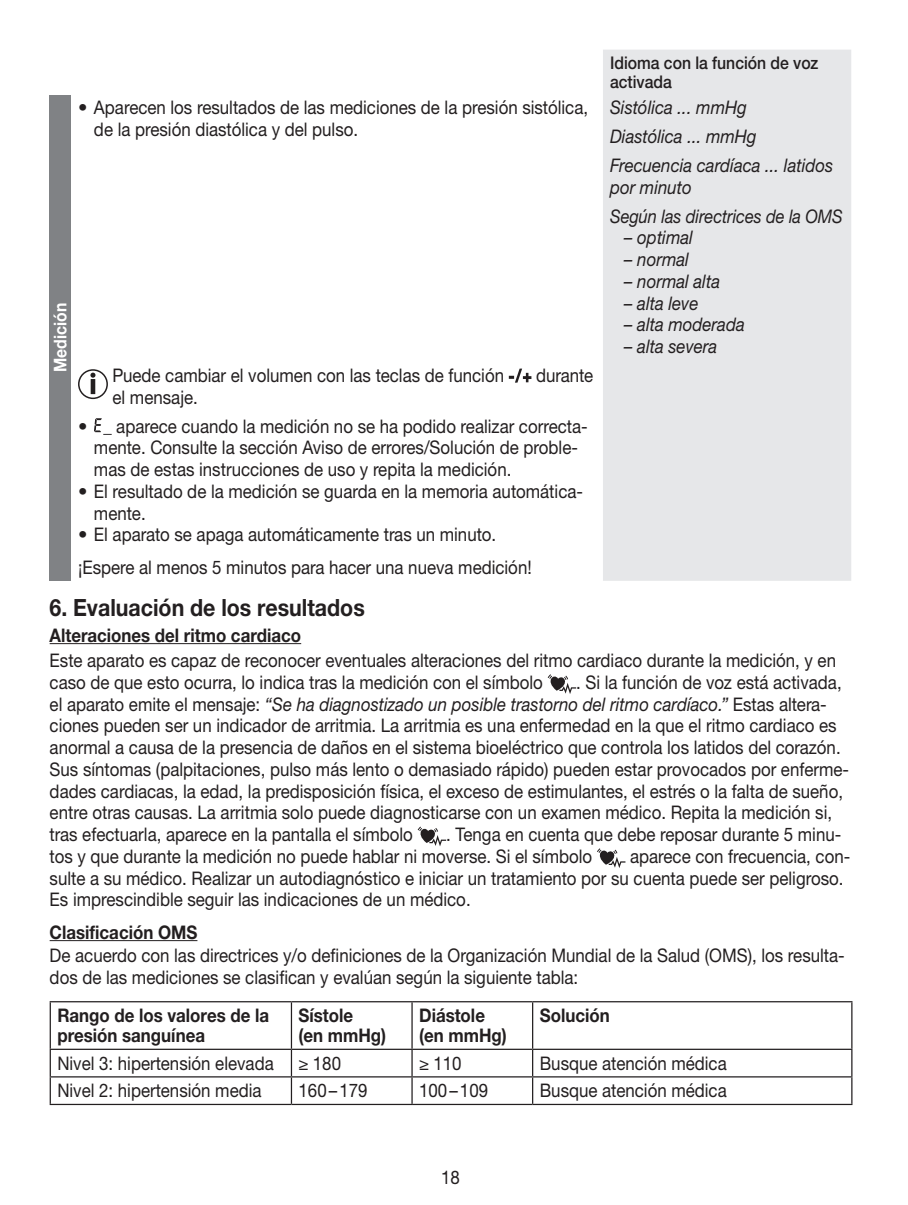
<style>
.page{position:relative;width:908px;height:1205px;background:#fff}
.page>*{position:absolute;margin:0;border:0;box-sizing:border-box;transform-origin:0 0}
.t1{font:700 23.75px "Helvetica Neue LTW1 G";color:#231f20;scale:.9 1}
.t2{font:18.75px/21.8px "Helvetica Neue LTW1 G";color:#231f20;scale:.9 1}
.t3{font:18.75px/21.8px "Helvetica Neue LTW1 G";color:#231f20}
.t4{font:italic 18.75px/28.8px "Helvetica Neue LTW1 G";color:#231f20;scale:.9 1}
.t5{font:700 18.75px/20px "Helvetica Neue LTW1 G";color:#231f20;scale:.9 1}
.t6{font:500 17.5px/18.8px "Helvetica Neue LTW1 G";color:#231f20;scale:.9 1}
.t7{font:700 17.5px "Helvetica Neue LTW1 G";color:#fff;scale:.9 1}
.s1{font-style:italic}
</style>
<div class="page">
<hr style="left:50px;top:643px;width:251px;height:1px;background:#231f20">
<hr style="left:50px;top:940px;width:147px;height:1px;background:#231f20">
<div style="left:603px;top:50px;width:247px;height:531px;background:#e6e7e9"></div>
<div style="left:50px;top:95px;width:21px;height:486px;background:#808285"></div>
<div style="left:78px;top:369px;width:30px;height:30px;border:2px solid #231f20;border-radius:50%"></div>
<div style="left:91px;top:379px;width:4px;height:15px;border:2px solid #231f20"></div>
<svg style="left:90px;top:373px;width:5px;height:5px"></svg>
<svg style="left:508px;top:369px;width:23px;height:14px"></svg>
<svg style="left:94px;top:418px;width:18px;height:17px"></svg>
<svg style="left:547px;top:674px;width:29px;height:20px"></svg>
<svg style="left:417px;top:826px;width:29px;height:20px"></svg>
<svg style="left:597px;top:848px;width:28px;height:20px"></svg>
<hr style="left:50px;top:1001px;width:241px;height:1px;background:#231f20">
<hr style="left:50px;top:1002px;width:1px;height:46px;background:#231f20">
<hr style="left:291px;top:1001px;width:121px;height:1px;background:#231f20">
<hr style="left:291px;top:1002px;width:1px;height:46px;background:#231f20">
<hr style="left:412px;top:1001px;width:120px;height:1px;background:#231f20">
<hr style="left:411px;top:1002px;width:1px;height:46px;background:#231f20">
<hr style="left:532px;top:1001px;width:320px;height:1px;background:#231f20">
<hr style="left:531px;top:1002px;width:2px;height:46px;background:#231f20">
<hr style="left:850px;top:1002px;width:2px;height:46px;background:#231f20">
<hr style="left:50px;top:1048px;width:241px;height:2px;background:#231f20">
<hr style="left:291px;top:1048px;width:121px;height:2px;background:#231f20">
<hr style="left:412px;top:1048px;width:120px;height:2px;background:#231f20">
<hr style="left:532px;top:1048px;width:320px;height:2px;background:#231f20">
<hr style="left:531px;top:1050px;width:2px;height:26px;background:#231f20">
<hr style="left:850px;top:1050px;width:2px;height:26px;background:#231f20">
<hr style="left:50px;top:1076px;width:241px;height:1px;background:#231f20">
<svg style="left:50px;top:1050px;width:1px;height:54px"></svg>
<hr style="left:291px;top:1076px;width:121px;height:1px;background:#231f20">
<svg style="left:291px;top:1050px;width:1px;height:54px"></svg>
<hr style="left:412px;top:1076px;width:120px;height:1px;background:#231f20">
<svg style="left:411px;top:1050px;width:1px;height:54px"></svg>
<hr style="left:532px;top:1076px;width:320px;height:1px;background:#231f20">
<hr style="left:531px;top:1077px;width:2px;height:27px;background:#231f20">
<hr style="left:850px;top:1077px;width:2px;height:27px;background:#231f20">
<hr style="left:50px;top:1104px;width:241px;height:1px;background:#231f20">
<hr style="left:291px;top:1104px;width:121px;height:1px;background:#231f20">
<hr style="left:412px;top:1104px;width:120px;height:1px;background:#231f20">
<hr style="left:532px;top:1104px;width:320px;height:1px;background:#231f20">
<p class="t6" style="left:609px;top:54px;width:233px">Idioma con la función de voz activada</p>
<p class="t3" style="left:94px;top:97px;width:495px;text-indent:-16px">• Aparecen los resultados de las mediciones de la presión sistólica, de la presión diastólica y del pulso.</p>
<p class="t4" style="left:609px;top:93px;width:249px">Sistólica ... mmHg<br>Diastólica ... mmHg<br>Frecuencia cardíaca ... latidos</p>
<p class="t4" style="left:609px;top:173px;width:260px">por minuto<br>Según las directrices de la OMS</p>
<p class="t4" style="left:624px;top:223px;width:78px">– optimal</p>
<p class="t4" style="left:624px;top:245px;width:73px">– normal</p>
<p class="t4" style="left:624px;top:267px;width:108px">– normal alta</p>
<p class="t4" style="left:624px;top:288px;width:84px">– alta leve</p>
<p class="t4" style="left:624px;top:310px;width:135px">– alta moderada</p>
<p class="t4" style="left:624px;top:332px;width:105px">– alta severa</p>
<p class="t2" style="left:112px;top:365px;width:436px">Puede cambiar el volumen con las teclas de función</p>
<p class="t2" style="left:535px;top:365px;width:65px">durante</p>
<p class="t2" style="left:112px;top:386px;width:96px">el mensaje.</p>
<p class="t3" style="left:94px;top:415px;width:495px;text-indent:-16px">• aparece cuando la medición no se ha podido realizar correcta&shy;mente. Consulte la sección Aviso de errores/Solución de proble&shy;mas de estas instrucciones de uso y repita la medición.</p>
<p class="t3" style="left:94px;top:480px;width:490px;text-indent:-16px">• El resultado de la medición se guarda en la memoria automática&shy;mente.</p>
<p class="t3" style="left:78px;top:518px;width:455px;line-height:32.5px">• El aparato se apaga automáticamente tras un minuto. ¡Espere al menos 5 minutos para hacer una nueva medición!</p>
<p class="t1" style="left:50px;top:593px;width:351px">6. Evaluación de los resultados</p>
<p class="t5" style="left:50px;top:625px;width:281px">Alteraciones del ritmo cardiaco</p>
<p class="t2" style="left:50px;top:649px;width:874px">Este aparato es capaz de reconocer eventuales alteraciones del ritmo cardiaco durante la medición, y en caso de que esto ocurra, lo indica tras la medición con el símbolo</p>
<p class="t7" style="left:49px;top:372px;width:78px;rotate:-90deg">Medición</p>
<p class="t2" style="left:50px;top:671px;width:889px;text-indent:526px">. Si la función de voz está activada, el aparato emite el mensaje: <span class="s1">“Se ha diagnostizado un posible trastorno del ritmo cardíaco.”</span> Estas altera&shy;ciones pueden ser un indicador de arritmia. La arritmia es una enfermedad en la que el ritmo cardiaco es anormal a causa de la presencia de daños en el sistema bioeléctrico que controla los latidos del corazón.<br>Sus síntomas (palpitaciones, pulso más lento o demasiado rápido) pueden estar provocados por enferme&shy;dades cardiacas, la edad, la predisposición física, el exceso de estimulantes, el estrés o la falta de sueño, entre otras causas. La arritmia solo puede diagnosticarse con un examen médico. Repita la medición si, tras efectuarla, aparece en la pantalla el símbolo</p>
<p class="t2" style="left:50px;top:823px;width:880px;text-indent:396px">. Tenga en cuenta que debe reposar durante 5 minu&shy;tos y que durante la medición no puede hablar ni moverse. Si el símbolo</p>
<p class="t2" style="left:50px;top:845px;width:890px;text-indent:580px">aparece con frecuencia, con&shy;sulte a su médico. Realizar un autodiagnóstico e iniciar un tratamiento por su cuenta puede ser peligroso.<br>Es imprescindible seguir las indicaciones de un médico.</p>
<p class="t5" style="left:50px;top:922px;width:166px">Clasificación OMS</p>
<p class="t2" style="left:50px;top:944px;width:884px">De acuerdo con las directrices y/o definiciones de la Organización Mundial de la Salud (OMS), los resulta&shy;dos de las mediciones se clasifican y evalúan según la siguiente tabla:</p>
<p class="t5" style="left:57px;top:1005px;width:237px">Rango de los valores de la presión sanguínea</p>
<p class="t5" style="left:298px;top:1005px;width:99px">Sístole<br>(en mmHg)</p>
<p class="t5" style="left:419px;top:1005px;width:99px">Diástole (en mmHg)</p>
<p class="t5" style="left:539px;top:1005px;width:79px">Solución</p>
<p class="t2" style="left:57px;top:1052px;width:242px">Nivel 3: hipertensión elevada</p>
<p class="t2" style="left:298px;top:1052px;width:49px">≥ 180</p>
<p class="t2" style="left:419px;top:1052px;width:49px">≥ 110</p>
<p class="t2" style="left:539px;top:1052px;width:209px">Busque atención médica</p>
<p class="t2" style="left:57px;top:1079px;width:228px">Nivel 2: hipertensión media</p>
<p class="t2" style="left:298px;top:1079px;width:78px">160–179</p>
<p class="t2" style="left:419px;top:1079px;width:78px">100–109</p>
<p class="t2" style="left:539px;top:1079px;width:209px">Busque atención médica</p>
<p class="t2" style="left:441px;top:1166px;width:22px">18</p>
</div>
